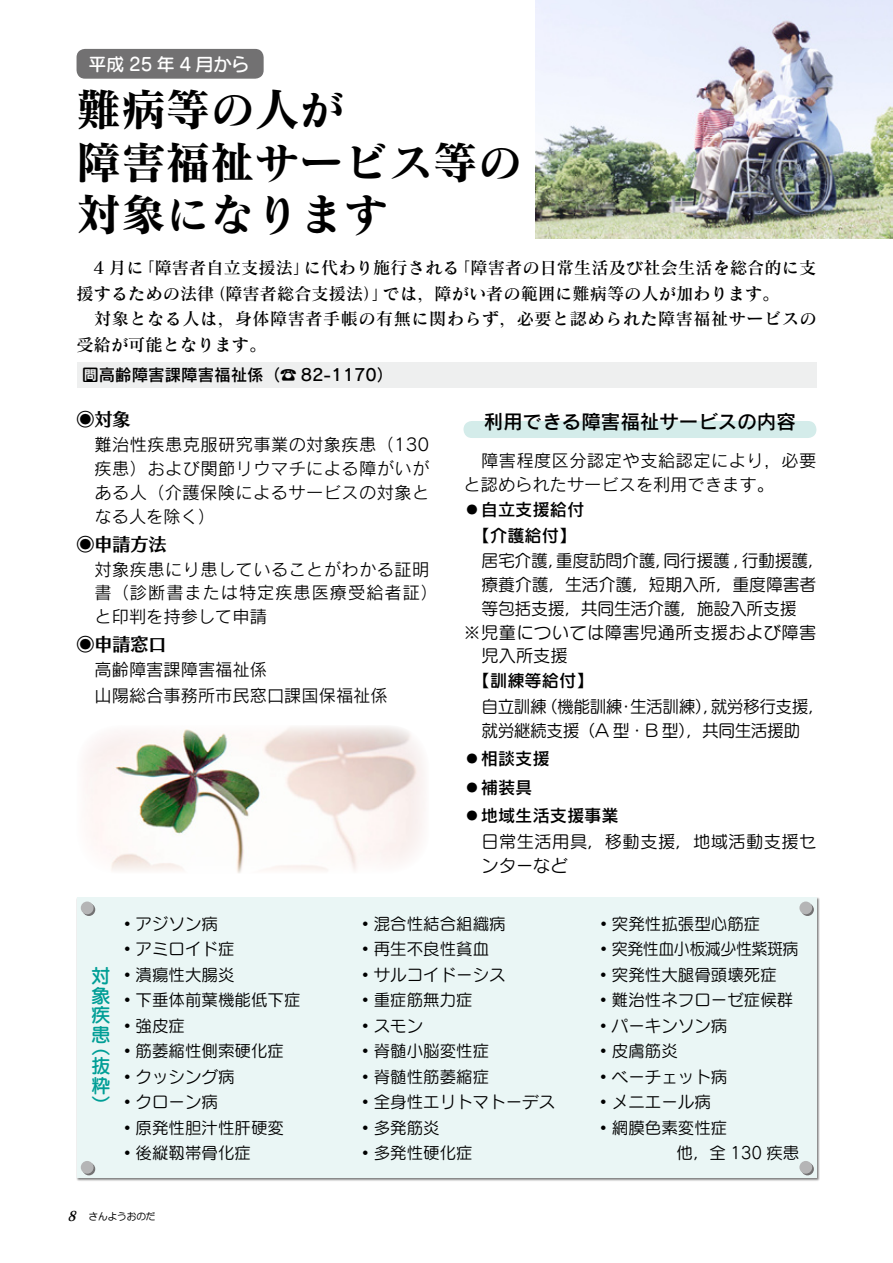
<style>
.page{position:relative;width:893px;height:1263px;background:#fff}
.page>*{position:absolute;margin:0;border:0;box-sizing:border-box;transform-origin:0 0}
.t1{font:45px/52.5px "Matisse Pro B";letter-spacing:-.01em;color:#000}
.t2{font:19.5px "Rodin Pro DB";color:#000}
.t3{font:19.5px/19.5px "Seurat Pro DB";color:#009e96;text-align:justify}
.t4{font:18px "Skip Std B";color:#000}
.t5{font:18px "Seurat Pro DB";color:#fff}
.t6{font:17.25px/24px "Rodin Pro M";letter-spacing:.025em;color:#000}
.t7{font:17.25px/25.5px "Matisse Pro DB";letter-spacing:.005em;color:#000}
.t8{font:17.25px "Seurat Pro M";letter-spacing:-.01em;color:#000}
.t9{font:17.25px/24px "Seurat Pro M";letter-spacing:.025em;color:#000}
.t10{font:17.25px/24px "Seurat Pro M";letter-spacing:-.03em;color:#000}
.t11{font:17.25px/25.5px "Rodin Pro M";color:#000}
.t12{font:17.25px/28.5px "Rodin Pro DB";color:#000}
.t13{font:17.25px "Seurat Pro DB";color:#000}
.t14{font:16.5px/25.5px "Seurat Pro M";color:#000}
.t15{font:16.5px "Rodin Pro DB";color:#000}
.t16{font:16.5px "Seurat Pro M";letter-spacing:-.03em;color:#000}
.t17{font:9.75px "Anito Std M";letter-spacing:-.02em;color:#000}
.s1{font-family:"Matisse Eleganto Pro B";font-style:italic;font-size:13.5px}
</style>
<div class="page">
<div style="left:77px;top:897px;width:739px;height:281px;background:#eaf6f5"></div>
<svg style="left:82px;top:903px;width:13px;height:13px"></svg>
<div style="left:81px;top:901px;width:13px;height:13px;background:#b5b5b6;border-radius:50%"></div>
<svg style="left:82px;top:1162px;width:13px;height:13px"></svg>
<div style="left:81px;top:1161px;width:13px;height:13px;background:#b5b5b6;border-radius:50%"></div>
<svg style="left:801px;top:1162px;width:13px;height:13px"></svg>
<div style="left:799px;top:1161px;width:13px;height:13px;background:#b5b5b6;border-radius:50%"></div>
<svg style="left:801px;top:903px;width:13px;height:13px"></svg>
<div style="left:799px;top:901px;width:13px;height:13px;background:#b5b5b6;border-radius:50%"></div>
<img style="left:536px;top:0;width:357px;height:238px">
<img style="left:85px;top:726px;width:339px;height:147px">
<div style="left:77px;top:49px;width:187px;height:30px;background:#727172;border-radius:9px"></div>
<div style="left:463px;top:421px;width:353px;height:17px;background:#d4ecea;border-radius:9px"></div>
<div style="left:77px;top:362px;width:739px;height:26px;background:#eeefef"></div>
<p class="t5" style="left:89px;top:52px;width:163px">平成 25 年 4 月から</p>
<h1 class="t1" style="left:77px;top:82px;width:447px">難病等の人が<br>障害福祉サービス等の対象になります</h1>
<p class="t7" style="left:77px;top:255px;width:741px">　4 月に「障害者自立支援法」に代わり施行される「障害者の日常生活及び社会生活を総合的に支援するための法律（障害者総合支援法）」では，障がい者の範囲に難病等の人が加わります。<br>　対象となる人は，身体障害者手帳の有無に関わらず，必要と認められた障害福祉サービスの受給が可能となります。</p>
<p class="t15" style="left:82px;top:364px;width:313px">問高齢障害課障害福祉係（☎ 82-1170）</p>
<p class="t4" style="left:77px;top:406px;width:56px">◉対象</p>
<p class="t6" style="left:95px;top:432px;width:336px;text-align:justify">難治性疾患克服研究事業の対象疾患（130疾患）および関節リウマチによる障がいがある人（介護保険によるサービスの対象となる人を除く）</p>
<p class="t4" style="left:77px;top:530px;width:92px">◉申請方法</p>
<p class="t6" style="left:95px;top:556px;width:345px">対象疾患にり患していることがわかる証明書（診断書または特定疾患医療受給者証）と印判を持参して申請</p>
<p class="t4" style="left:77px;top:631px;width:92px">◉申請窓口</p>
<p class="t11" style="left:95px;top:656px;width:295px">高齢障害課障害福祉係<br>山陽総合事務所市民窓口課国保福祉係</p>
<p class="t2" style="left:484px;top:409px;width:314px">利用できる障害福祉サービスの内容</p>
<p class="t6" style="left:463px;top:448px;width:354px;text-indent:18px">障害程度区分認定や支給認定により，必要と認められたサービスを利用できます。</p>
<p class="t12" style="left:463px;top:495px;width:122px">◦自立支援給付</p>
<p class="t13" style="left:473px;top:524px;width:105px">【介護給付】</p>
<p class="t8" style="left:481px;top:550px;width:345px">居宅介護，重度訪問介護，同行援護 , 行動援護，</p>
<p class="t8" style="left:481px;top:574px;width:336px">療養介護，生活介護，短期入所，重度障害者</p>
<p class="t8" style="left:481px;top:598px;width:317px">等包括支援，共同生活介護，施設入所支援</p>
<p class="t9" style="left:463px;top:620px;width:354px">※児童については障害児通所支援および障害</p>
<p class="t8" style="left:481px;top:644px;width:88px">児入所支援</p>
<p class="t13" style="left:473px;top:669px;width:122px">【訓練等給付】</p>
<p class="t10" style="left:481px;top:694px;width:345px">自立訓練（機能訓練・生活訓練），就労移行支援，就労継続支援（A 型・B 型），共同生活援助</p>
<p class="t12" style="left:463px;top:744px;width:157px">◦相談支援<br>◦補装具<br>◦地域生活支援事業</p>
<p class="t9" style="left:481px;top:829px;width:336px">日常生活用具，移動支援，地域活動支援センターなど</p>
<p class="t3" style="left:91px;top:965px;width:20px">対象疾患</p>
<p class="t3" style="left:91px;top:1036px;width:20px">（抜粋）</p>
<p class="t14" style="left:119px;top:910px;width:183px">◦アジソン病<br>◦アミロイド症<br>◦潰瘍性大腸炎<br>◦下垂体前葉機能低下症◦強皮症<br>◦筋萎縮性側索硬化症◦クッシング病<br>◦クローン病<br>◦原発性胆汁性肝硬変◦後縦靱帯骨化症</p>
<p class="t14" style="left:357px;top:910px;width:199px">◦混合性結合組織病<br>◦再生不良性貧血<br>◦サルコイドーシス<br>◦重症筋無力症<br>◦スモン<br>◦脊髄小脳変性症<br>◦脊髄性筋萎縮症<br>◦全身性エリトマトーデス◦多発筋炎<br>◦多発性硬化症</p>
<p class="t14" style="left:595px;top:910px;width:166px">◦突発性拡張型心筋症</p>
<p class="t16" style="left:595px;top:938px;width:205px">◦突発性血小板減少性紫斑病</p>
<p class="t14" style="left:595px;top:961px;width:183px">◦突発性大腿骨頭壊死症</p>
<p class="t14" style="left:595px;top:987px;width:200px">◦難治性ネフローゼ症候群</p>
<p class="t14" style="left:595px;top:1012px;width:133px">◦パーキンソン病</p>
<p class="t14" style="left:595px;top:1038px;width:84px">◦皮膚筋炎</p>
<p class="t14" style="left:595px;top:1063px;width:133px">◦ベーチェット病</p>
<p class="t14" style="left:595px;top:1089px;width:117px">◦メニエール病</p>
<p class="t14" style="left:595px;top:1114px;width:133px">◦網膜色素変性症</p>
<p class="t14" style="left:676px;top:1140px;width:124px">他，全 130 疾患</p>
<p class="t17" style="left:67px;top:1210px;width:90px"><span class="s1">8</span> さんようおのだ</p>
</div>
